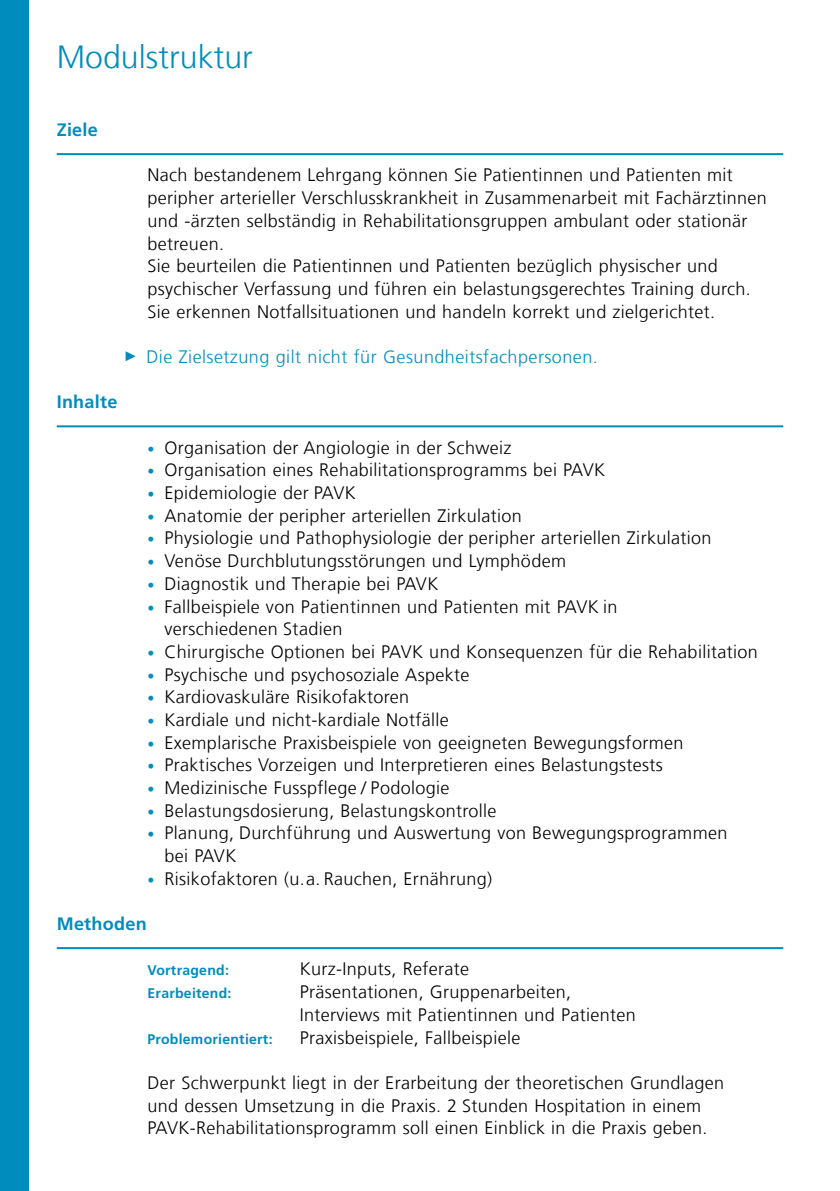
<style>
.page{position:relative;width:840px;height:1191px;background:#fff}
.page>*{position:absolute;margin:0;border:0;box-sizing:border-box;transform-origin:0 0}
.t1{font:300 32px "Frutiger LT Com";color:#008cbc}
.t2{font:300 18px/22.6px "Frutiger LT Com";letter-spacing:.02em;color:#000}
.t3{font:300 18px "Frutiger LT Com";letter-spacing:.025em;color:#008cbc}
.t4{font:700 18px "Frutiger LT Com";letter-spacing:.015em;color:#008cbc}
.t5{font:700 14px "Frutiger LT Com";letter-spacing:.02em;color:#008cbc}
.s1{font-family:"Arial";font-weight:400;font-size:14px}
.s2{font-weight:700;font-size:14px;color:#008cbc}
</style>
<div class="page">
<hr style="left:57px;top:153px;width:725px;height:2px;background:#008cbc">
<div style="left:0;top:0;width:28px;height:1191px;background:#008cbc"></div>
<hr style="left:57px;top:425px;width:725px;height:2px;background:#008cbc">
<hr style="left:57px;top:947px;width:725px;height:2px;background:#008cbc">
<h1 class="t1" style="left:57px;top:38px;width:197px">Modulstruktur</h1>
<p class="t4" style="left:57px;top:119px;width:43px">Ziele</p>
<p class="t2" style="left:147px;top:164px;width:620px">Nach bestandenem Lehrgang können Sie Patientinnen und Patienten mit peripher arterieller Verschlusskrankheit in Zusammenarbeit mit Fachärztinnen und -ärzten selbständig in Rehabilitationsgruppen ambulant oder stationär betreuen.<br>Sie beurteilen die Patientinnen und Patienten bezüglich physischer und psychischer Verfassung und führen ein belastungsgerechtes Training durch.<br>Sie erkennen Notfallsituationen und handeln korrekt und zielgerichtet.</p>
<p class="t3" style="left:124px;top:346px;width:475px"><span class="s1">►</span> Die Zielsetzung gilt nicht für Gesundheitsfachpersonen.</p>
<p class="t4" style="left:57px;top:391px;width:62px">Inhalte</p>
<p class="t2" style="left:147px;top:436px;width:365px"><span class="s2">•</span> Organisation der Angiologie in der Schweiz</p>
<p class="t2" style="left:147px;top:459px;width:458px"><span class="s2">•</span> Organisation eines Rehabilitationsprogramms bei PAVK</p>
<p class="t2" style="left:147px;top:482px;width:209px"><span class="s2">•</span> Epidemiologie der PAVK</p>
<p class="t2" style="left:147px;top:504px;width:375px"><span class="s2">•</span> Anatomie der peripher arteriellen Zirkulation</p>
<p class="t2" style="left:147px;top:527px;width:565px"><span class="s2">•</span> Physiologie und Pathophysiologie der peripher arteriellen Zirkulation</p>
<p class="t2" style="left:147px;top:550px;width:420px"><span class="s2">•</span> Venöse Durchblutungsstörungen und Lymphödem</p>
<p class="t2" style="left:147px;top:572px;width:292px"><span class="s2">•</span> Diagnostik und Therapie bei PAVK</p>
<p class="t2" style="left:164px;top:595px;width:454px;text-indent:-17px"><span class="s2">•</span> Fallbeispiele von Patientinnen und Patienten mit PAVK in verschiedenen Stadien</p>
<p class="t2" style="left:147px;top:640px;width:611px"><span class="s2">•</span> Chirurgische Optionen bei PAVK und Konsequenzen für die Rehabilitation</p>
<p class="t2" style="left:147px;top:663px;width:323px"><span class="s2">•</span> Psychische und psychosoziale Aspekte</p>
<p class="t2" style="left:147px;top:686px;width:263px"><span class="s2">•</span> Kardiovaskuläre Risikofaktoren</p>
<p class="t2" style="left:147px;top:708px;width:302px"><span class="s2">•</span> Kardiale und nicht-kardiale Notfälle</p>
<p class="t2" style="left:147px;top:731px;width:537px"><span class="s2">•</span> Exemplarische Praxisbeispiele von geeigneten Bewegungsformen</p>
<p class="t2" style="left:147px;top:754px;width:516px"><span class="s2">•</span> Praktisches Vorzeigen und Interpretieren eines Belastungstests</p>
<p class="t2" style="left:147px;top:776px;width:303px"><span class="s2">•</span> Medizinische Fusspflege / Podologie</p>
<p class="t2" style="left:147px;top:799px;width:350px"><span class="s2">•</span> Belastungsdosierung, Belastungskontrolle</p>
<p class="t2" style="left:164px;top:822px;width:564px;text-indent:-17px"><span class="s2">•</span> Planung, Durchführung und Auswertung von Bewegungsprogrammen bei PAVK</p>
<p class="t2" style="left:147px;top:867px;width:346px"><span class="s2">•</span> Risikofaktoren (u.a. Rauchen, Ernährung)</p>
<p class="t4" style="left:57px;top:913px;width:91px">Methoden</p>
<p class="t5" style="left:147px;top:962px;width:83px">Vortragend:</p>
<p class="t2" style="left:299px;top:958px;width:171px">Kurz-Inputs, Referate</p>
<p class="t5" style="left:147px;top:985px;width:85px">Erarbeitend:</p>
<p class="t2" style="left:299px;top:980px;width:337px">Präsentationen, Gruppenarbeiten,<br>Interviews mit Patientinnen und Patienten</p>
<p class="t5" style="left:147px;top:1030px;width:126px">Problemorientiert:</p>
<p class="t2" style="left:299px;top:1026px;width:222px">Praxisbeispiele, Fallbeispiele</p>
<p class="t2" style="left:147px;top:1071px;width:578px">Der Schwerpunkt liegt in der Erarbeitung der theoretischen Grundlagen und dessen Umsetzung in die Praxis. 2 Stunden Hospitation in einem<br>PAVK-Rehabilitationsprogramm soll einen Einblick in die Praxis geben.</p>
</div>
